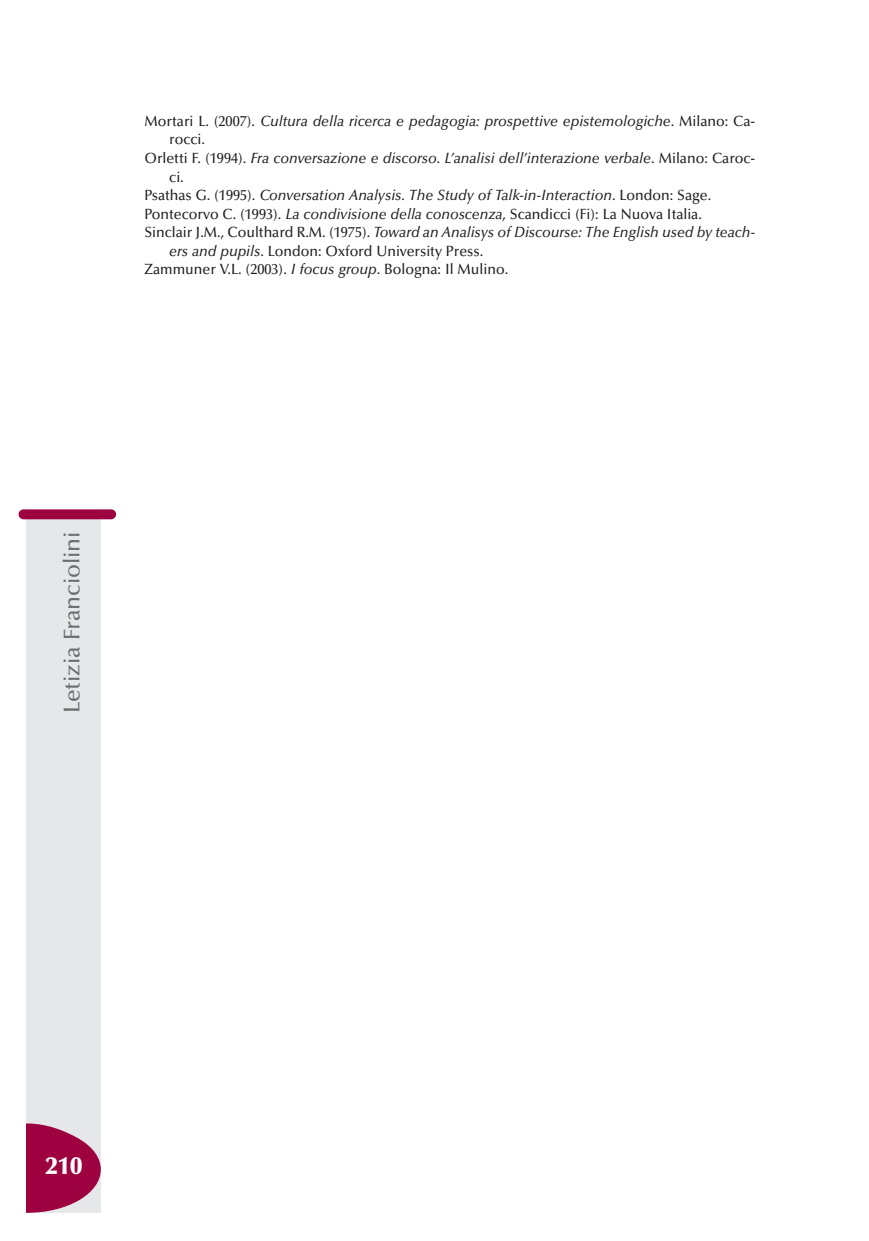
<style>
.page{position:relative;width:869px;height:1241px;background:#fff}
.page>*{position:absolute;margin:0;border:0;box-sizing:border-box;transform-origin:0 0}
.t1{font:900 24.5px "Optima";color:#fff}
.t2{font:500 22.75px "Optima";color:#6c6d70}
.t3{font:italic 500 14.88px "Optima";color:#231f20;scale:.95 1}
.t4{font:500 14.88px "Optima";color:#231f20;scale:.95 1}
.s1{font-style:normal}
.s2{font-style:italic}
</style>
<div class="page">
<div style="left:27px;top:517px;width:74px;height:695px;background:#e6e7e9"></div>
<div style="left:19px;top:509px;width:97px;height:10px;background:#9d0140;border-radius:5px"></div>
<svg style="left:26px;top:1122px;width:75px;height:90px"></svg>
<p class="t3" style="left:144px;top:115px;width:644px"><span class="s1">Mortari L. (2007).</span> Cultura della ricerca e pedagogia: prospettive epistemologiche<span class="s1">. Milano: Ca-</span></p>
<p class="t4" style="left:169px;top:134px;width:39px">rocci.</p>
<p class="t3" style="left:144px;top:152px;width:644px"><span class="s1">Orletti F. (1994).</span> Fra conversazione e discorso. L’analisi dell’interazione verbale<span class="s1">. Milano: Caroc-</span></p>
<p class="t4" style="left:169px;top:171px;width:17px">ci.</p>
<p class="t3" style="left:144px;top:189px;width:598px"><span class="s1">Psathas G. (1995).</span> Conversation Analysis. The Study of Talk-in-Interaction<span class="s1">. London: Sage.</span></p>
<p class="t4" style="left:144px;top:208px;width:588px">Pontecorvo C. (1993). <span class="s2">La condivisione della conoscenza</span>, Scandicci (Fi): La Nuova Italia.</p>
<p class="t3" style="left:144px;top:226px;width:644px"><span class="s1">Sinclair J.M., Coulthard R.M. (1975).</span> Toward an Analisys of Discourse: The English used by teach-</p>
<p class="t4" style="left:169px;top:245px;width:332px"><span class="s2">ers and pupils</span>. London: Oxford University Press.</p>
<p class="t4" style="left:144px;top:263px;width:384px">Zammuner V.L. (2003). <span class="s2">I focus group</span>. Bologna: Il Mulino.</p>
<p class="t2" style="left:63px;top:713px;width:184px;rotate:-90deg">Letizia Franciolini</p>
<p class="t1" style="left:45px;top:1155px;width:38px">210</p>
</div>
